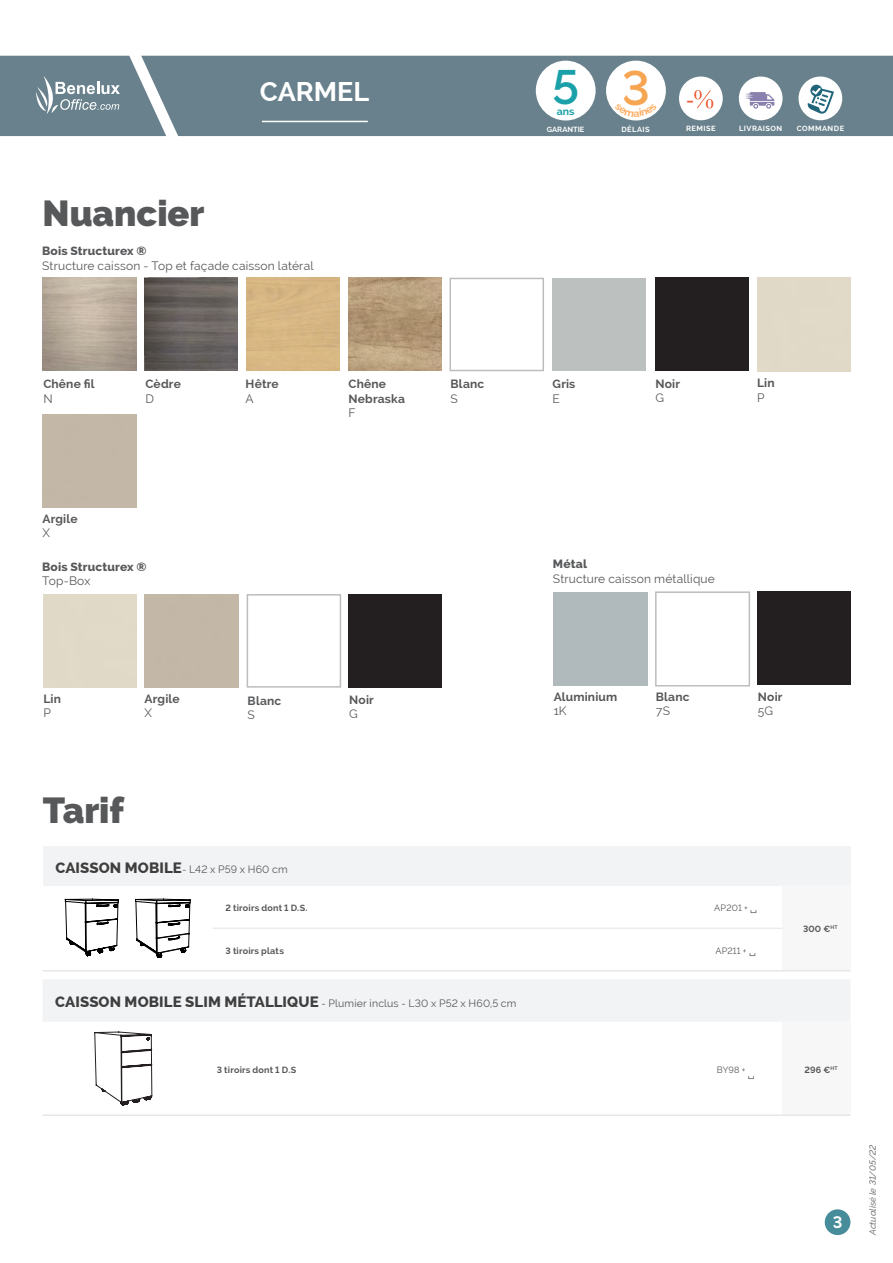
<style>
.page{position:relative;width:893px;height:1263px;background:#fff}
.page>*{position:absolute;margin:0;border:0;box-sizing:border-box;transform-origin:0 0}
.t1{font:600 48px "Raleway";color:#1aa0a9}
.t2{font:600 48px "Raleway";color:#f6a653}
.t3{font:900 36px "Raleway";color:#57585a}
.t4{font:700 27px "Raleway";letter-spacing:-.005em;color:#fff}
.t5{font:700 18px "Caviar Dreams";color:#ec643f}
.t6{font:700 16.5px "Raleway";color:#fff}
.t7{font:12px "Raleway";letter-spacing:.015em;color:#57585a}
.t8{font:700 12px/14.4px "Raleway";letter-spacing:.015em;color:#57585a}
.t9{font:800 12px "Raleway";letter-spacing:.01em;color:#57585a}
.t10{font:10.5px "Raleway";letter-spacing:.015em;color:#57585a}
.t11{font:700 10.5px "Raleway";color:#1aa0a9}
.t12{font:700 9px "Raleway";letter-spacing:.02em;color:#57585a}
.t13{font:9px "Raleway";letter-spacing:.02em;color:#57585a}
.t14{font:italic 500 9px "Raleway";color:#787878}
.t15{font:9px "DejaVu Serif";color:#57585a}
.t16{font:700 7.5px "Raleway";letter-spacing:.06em;color:#fff}
.t17{font:700 7.5px "Raleway";color:#fff}
.s1{font-weight:800;font-size:15px;color:#3e3e3f}
.s2{font-family:"DejaVu Serif"}
</style>
<div class="page">
<div style="left:449px;top:278px;width:95px;height:93px;background:#fff;border:2px solid #bcbdc0"></div>
<div style="left:247px;top:594px;width:94px;height:94px;background:#fff;border:2px solid #bcbdc0"></div>
<div style="left:552px;top:278px;width:94px;height:92px;background:#bcc1c0"></div>
<img style="left:144px;top:278px;width:94px;height:92px">
<img style="left:348px;top:278px;width:94px;height:92px">
<div style="left:655px;top:278px;width:93px;height:93px;background:#231f20"></div>
<div style="left:349px;top:594px;width:93px;height:94px;background:#231f20"></div>
<div style="left:757px;top:591px;width:94px;height:94px;background:#231f20"></div>
<div style="left:554px;top:592px;width:93px;height:94px;background:#b0babd"></div>
<div style="left:655px;top:591px;width:95px;height:95px;background:#fff;border:2px solid #bcbdc0"></div>
<div style="left:43px;top:846px;width:807px;height:40px;background:#f2f3f4"></div>
<div style="left:782px;top:886px;width:68px;height:85px;background:#f7f7f8"></div>
<hr style="left:213px;top:970px;width:476px;height:1px;background:#e6e7e9">
<hr style="left:689px;top:970px;width:93px;height:1px;background:#e6e7e9">
<hr style="left:43px;top:970px;width:170px;height:1px;background:#e6e7e9">
<hr style="left:782px;top:970px;width:68px;height:1px;background:#e6e7e9">
<hr style="left:213px;top:928px;width:476px;height:1px;background:#e6e7e9">
<hr style="left:689px;top:928px;width:93px;height:1px;background:#e6e7e9">
<svg style="left:135px;top:899px;width:56px;height:59px"></svg>
<svg style="left:65px;top:899px;width:54px;height:57px"></svg>
<div style="left:43px;top:979px;width:807px;height:42px;background:#f2f3f4"></div>
<div style="left:782px;top:1022px;width:68px;height:93px;background:#f7f7f8"></div>
<hr style="left:43px;top:1114px;width:161px;height:2px;background:#e6e7e9">
<hr style="left:204px;top:1114px;width:253px;height:2px;background:#e6e7e9">
<hr style="left:457px;top:1114px;width:232px;height:2px;background:#e6e7e9">
<hr style="left:689px;top:1114px;width:93px;height:2px;background:#e6e7e9">
<hr style="left:782px;top:1114px;width:68px;height:2px;background:#e6e7e9">
<svg style="left:94px;top:1032px;width:58px;height:73px"></svg>
<div style="left:825px;top:1209px;width:25px;height:26px;background:#478c9b;border-radius:50%"></div>
<div style="left:0;top:56px;width:893px;height:80px;background:#68818c"></div>
<hr style="left:262px;top:121px;width:106px;height:1px;background:#fff">
<div style="left:679px;top:77px;width:44px;height:43px;background:#fff;border-radius:50%"></div>
<svg style="left:694px;top:90px;width:19px;height:18px"></svg>
<div style="left:739px;top:77px;width:44px;height:43px;background:#fff;border-radius:50%"></div>
<svg style="left:745px;top:92px;width:29px;height:17px"></svg>
<div style="left:798px;top:77px;width:44px;height:43px;background:#fff;border-radius:50%"></div>
<svg style="left:810px;top:85px;width:12px;height:11px"></svg>
<svg style="left:807px;top:88px;width:27px;height:26px"></svg>
<svg style="left:36px;top:76px;width:84px;height:38px;background:#8a9da5"></svg>
<div style="left:536px;top:61px;width:60px;height:59px;background:#fff;border-radius:50%"></div>
<div style="left:606px;top:61px;width:60px;height:59px;background:#fff;border-radius:50%"></div>
<svg style="left:615px;top:112px;width:42px;height:5px"></svg>
<h2 class="t3" style="left:43px;top:192px;width:163px">Nuancier</h2>
<h3 class="t4" style="left:260px;top:76px;width:111px">CARMEL</h3>
<p class="t9" style="left:42px;top:244px;width:106px">Bois Structurex ®</p>
<p class="t7" style="left:42px;top:259px;width:273px">Structure caisson - Top et façade caisson latéral</p>
<h1 class="t1" style="left:552px;top:59px;width:29px">5</h1>
<p class="t11" style="left:557px;top:105px;width:19px">ans</p>
<h1 class="t2" style="left:622px;top:60px;width:30px">3</h1>
<h3 class="t5" style="left:686px;top:89px;width:10px">-</h3>
<p class="t16" style="left:621px;top:125px;width:30px">DÉLAIS</p>
<p class="t17" style="left:547px;top:125px;width:39px">GARANTIE</p>
<p class="t16" style="left:739px;top:125px;width:45px">LIVRAISON</p>
<p class="t16" style="left:797px;top:125px;width:49px">COMMANDE</p>
<p class="t16" style="left:686px;top:125px;width:31px">REMISE</p>
<p class="t8" style="left:43px;top:377px;width:53px">Chêne fil</p>
<p class="t7" style="left:43px;top:391px;width:11px">N</p>
<p class="t8" style="left:145px;top:377px;width:37px">Cèdre</p>
<p class="t7" style="left:145px;top:391px;width:10px">D</p>
<p class="t8" style="left:246px;top:377px;width:35px">Hêtre</p>
<p class="t7" style="left:246px;top:391px;width:10px">A</p>
<p class="t8" style="left:349px;top:377px;width:58px">Chêne<br>Nebraska</p>
<p class="t7" style="left:349px;top:406px;width:9px">F</p>
<p class="t8" style="left:450px;top:377px;width:35px">Blanc</p>
<p class="t7" style="left:450px;top:391px;width:9px">S</p>
<p class="t8" style="left:552px;top:377px;width:24px">Gris</p>
<p class="t7" style="left:552px;top:391px;width:9px">E</p>
<p class="t8" style="left:655px;top:377px;width:26px">Noir</p>
<p class="t7" style="left:655px;top:391px;width:10px">G</p>
<p class="t8" style="left:757px;top:376px;width:19px">Lin</p>
<p class="t7" style="left:757px;top:390px;width:9px">P</p>
<p class="t8" style="left:43px;top:511px;width:37px">Argile</p>
<p class="t7" style="left:43px;top:526px;width:9px">X</p>
<p class="t9" style="left:42px;top:559px;width:106px">Bois Structurex ®</p>
<p class="t7" style="left:42px;top:574px;width:50px">Top-Box</p>
<p class="t9" style="left:553px;top:557px;width:36px">Métal</p>
<p class="t7" style="left:553px;top:571px;width:163px">Structure caisson métallique</p>
<p class="t8" style="left:43px;top:691px;width:19px">Lin</p>
<p class="t7" style="left:43px;top:706px;width:9px">P</p>
<p class="t8" style="left:145px;top:691px;width:37px">Argile</p>
<p class="t7" style="left:145px;top:706px;width:9px">X</p>
<p class="t8" style="left:248px;top:693px;width:35px">Blanc</p>
<p class="t7" style="left:248px;top:708px;width:9px">S</p>
<p class="t8" style="left:349px;top:692px;width:26px">Noir</p>
<p class="t7" style="left:349px;top:707px;width:10px">G</p>
<p class="t8" style="left:554px;top:689px;width:65px">Aluminium</p>
<p class="t7" style="left:554px;top:704px;width:14px">1K</p>
<p class="t8" style="left:656px;top:689px;width:35px">Blanc</p>
<p class="t7" style="left:656px;top:704px;width:16px">7S</p>
<p class="t8" style="left:758px;top:689px;width:26px">Noir</p>
<p class="t7" style="left:758px;top:704px;width:17px">5G</p>
<h2 class="t3" style="left:43px;top:789px;width:83px">Tarif</h2>
<p class="t10" style="left:55px;top:863px;width:234px"><span class="s1">CAISSON MOBILE</span>- L42 x P59 x H60 cm</p>
<p class="t12" style="left:226px;top:903px;width:84px">2 tiroirs dont 1 D.S.</p>
<p class="t13" style="left:714px;top:903px;width:44px">AP201 + <span class="s2">␣</span></p>
<p class="t12" style="left:226px;top:945px;width:60px">3 tiroirs plats</p>
<p class="t13" style="left:715px;top:945px;width:42px">AP211 + <span class="s2">␣</span></p>
<p class="t10" style="left:55px;top:998px;width:463px"><span class="s1">CAISSON MOBILE SLIM MÉTALLIQUE</span> - Plumier inclus - L30 x P52 x H60,5 cm</p>
<p class="t12" style="left:217px;top:1064px;width:81px">3 tiroirs dont 1 D.S</p>
<p class="t13" style="left:717px;top:1064px;width:30px">BY98 +</p>
<p class="t15" style="left:748px;top:1067px;width:8px">␣</p>
<p class="t12" style="left:803px;top:924px;width:36px">300 €<sup>HT</sup></p>
<p class="t12" style="left:804px;top:1064px;width:35px">296 €<sup>HT</sup></p>
<h3 class="t6" style="left:833px;top:1213px;width:11px">3</h3>
<p class="t14" style="left:867px;top:1235px;width:92px;rotate:-90deg">Actualisé le 31/05/22</p>
</div>
